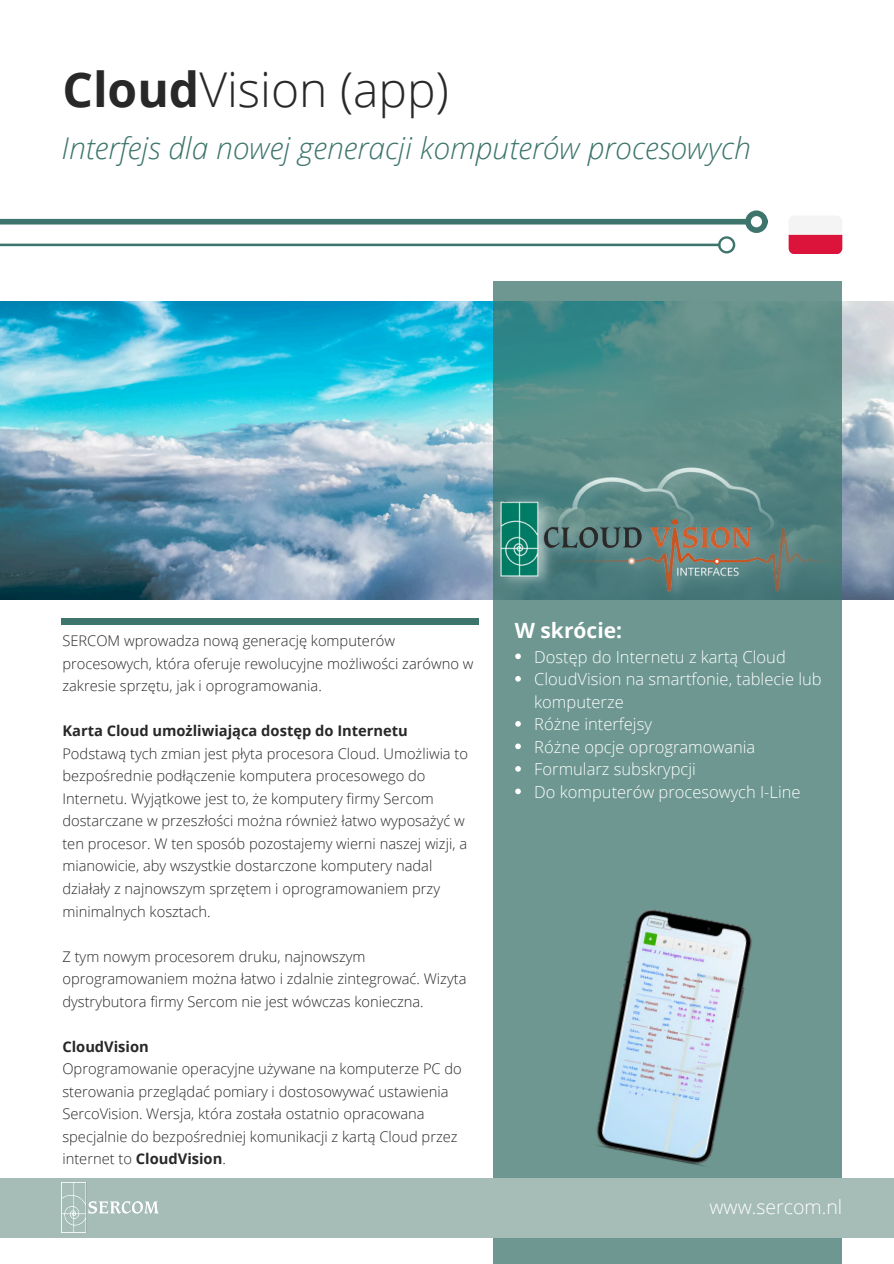
<style>
.page{position:relative;width:894px;height:1264px;background:#fff}
.page>*{position:absolute;margin:0;border:0;box-sizing:border-box;transform-origin:0 0}
.t1{font:300 48px "Open Sans";color:#282828}
.t2{font:italic 300 30px "Open Sans";color:#3d756c}
.t3{font:700 21px "Open Sans";color:#fff}
.t4{font:300 19.5px "Open Sans";color:#fff}
.t5{font:300 16.5px/22.5px "Open Sans";color:#fff}
.t6{font:300 14.7px/22.5px "Open Sans";color:#282828}
.t7{font:700 14.7px "Open Sans";color:#282828}
.s1{font-weight:700}
</style>
<div class="page">
<svg style="left:0;top:236px;width:735px;height:17px"></svg>
<img style="left:0;top:301px;width:893px;height:298px">
<img style="left:493px;top:282px;width:348px;height:981px">
<div style="left:0;top:219px;width:745px;height:5px;background:#3d756c"></div>
<div style="left:745px;top:210px;width:22px;height:23px;border:6px solid #3d756c;border-radius:50%"></div>
<div style="left:0;top:1178px;width:893px;height:59px;background:#a5bcb7"></div>
<img style="left:62px;top:1182px;width:96px;height:49px">
<div style="left:62px;top:618px;width:416px;height:6px;background:#3d756c"></div>
<img style="left:577px;top:903px;width:192px;height:270px">
<img style="left:492px;top:454px;width:359px;height:151px">
<svg style="left:788px;top:216px;width:54px;height:38px"></svg>
<svg style="left:515px;top:653px;width:5px;height:6px"></svg>
<svg style="left:515px;top:676px;width:5px;height:5px"></svg>
<svg style="left:515px;top:721px;width:5px;height:5px"></svg>
<svg style="left:515px;top:743px;width:5px;height:6px"></svg>
<svg style="left:515px;top:766px;width:5px;height:5px"></svg>
<svg style="left:515px;top:788px;width:5px;height:6px"></svg>
<p class="t1" style="left:62px;top:55px;width:388px"><span class="s1">Cloud</span>Vision (app)</p>
<p class="t2" style="left:62px;top:126px;width:690px">Interfejs dla nowej generacji komputerów procesowych</p>
<p class="t6" style="left:62px;top:629px;width:412px">SERCOM wprowadza nową generację komputerów procesowych, która oferuje rewolucyjne możliwości zarówno w zakresie sprzętu, jak i oprogramowania.</p>
<p class="t7" style="left:62px;top:720px;width:347px">Karta Cloud umożliwiająca dostęp do Internetu</p>
<p class="t6" style="left:62px;top:742px;width:407px">Podstawą tych zmian jest płyta procesora Cloud. Umożliwia to bezpośrednie podłączenie komputera procesowego do Internetu. Wyjątkowe jest to, że komputery firmy Sercom dostarczane w przeszłości można również łatwo wyposażyć w ten procesor. W ten sposób pozostajemy wierni naszej wizji, a mianowicie, aby wszystkie dostarczone komputery nadal działały z najnowszym sprzętem i oprogramowaniem przy minimalnych kosztach.</p>
<p class="t6" style="left:62px;top:944px;width:405px">Z tym nowym procesorem druku, najnowszym oprogramowaniem można łatwo i zdalnie zintegrować. Wizyta dystrybutora firmy Sercom nie jest wówczas konieczna.</p>
<p class="t7" style="left:62px;top:1035px;width:88px">CloudVision</p>
<p class="t6" style="left:62px;top:1057px;width:401px">Oprogramowanie operacyjne używane na komputerze PC do sterowania przeglądać pomiary i dostosowywać ustawienia</p>
<p class="t6" style="left:62px;top:1102px;width:396px">SercoVision. Wersja, która została ostatnio opracowana specjalnie do bezpośredniej komunikacji z kartą Cloud przez internet to <span class="s1">CloudVision</span>.</p>
<h3 class="t3" style="left:514px;top:615px;width:109px">W skrócie:</h3>
<p class="t5" style="left:534px;top:645px;width:253px">Dostęp do Internetu z kartą Cloud</p>
<p class="t5" style="left:534px;top:667px;width:289px">CloudVision na smartfonie, tablecie lub komputerze</p>
<p class="t5" style="left:534px;top:712px;width:119px">Różne interfejsy</p>
<p class="t5" style="left:534px;top:735px;width:222px">Różne opcje oprogramowania</p>
<p class="t5" style="left:534px;top:757px;width:163px">Formularz subskrypcji</p>
<p class="t5" style="left:534px;top:780px;width:268px">Do komputerów procesowych I-Line</p>
<p class="t4" style="left:709px;top:1193px;width:134px">www.sercom.nl</p>
</div>
